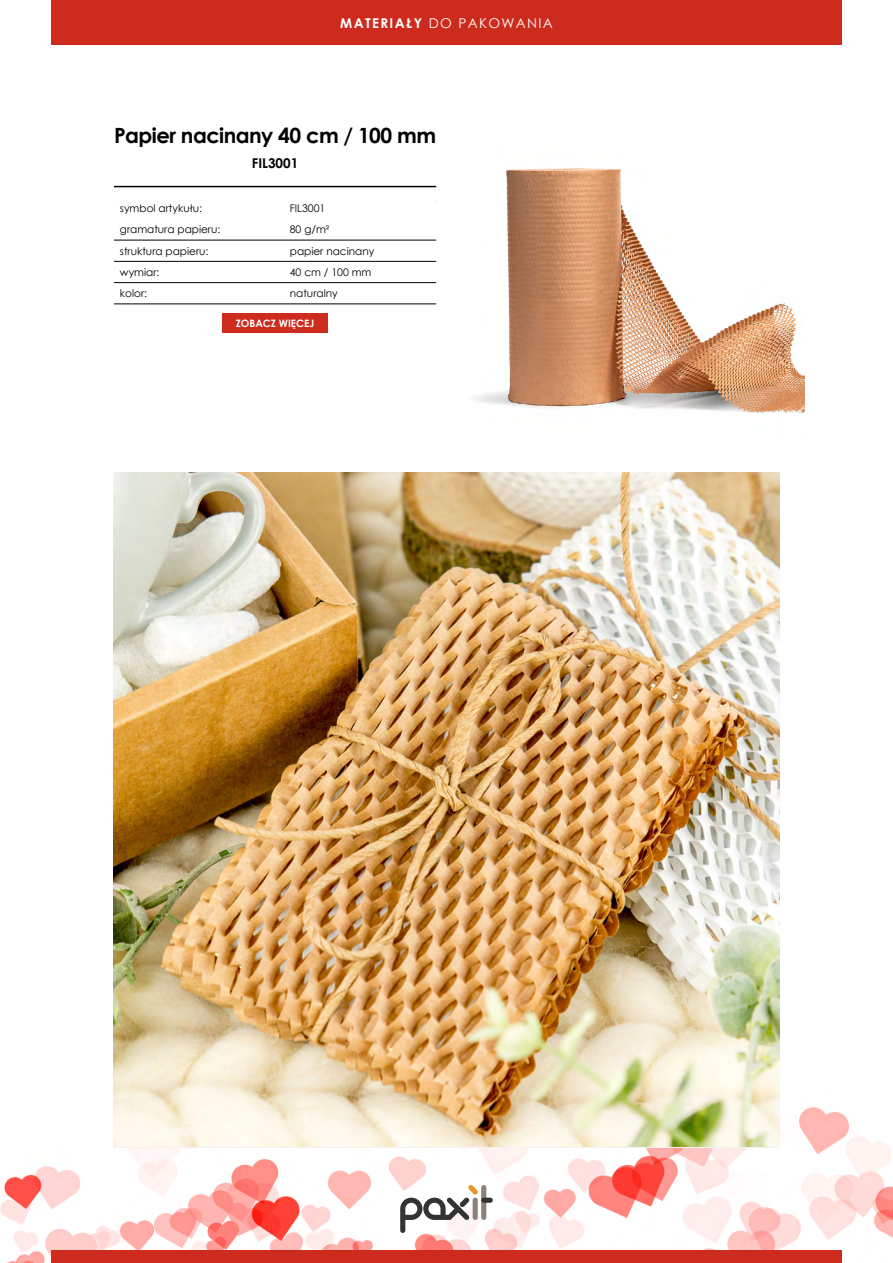
<style>
.page{position:relative;width:893px;height:1263px;background:#fff}
.page>*{position:absolute;margin:0;border:0;box-sizing:border-box;transform-origin:0 0}
.t1{font:700 21px "Century Gothic";letter-spacing:-.025em;color:#000}
.t2{font:13.5px "Century Gothic";letter-spacing:.1em;color:#fff}
.t3{font:700 13.5px "Century Gothic";color:#000}
.t4{font:10.5px "Century Gothic";color:#000}
.t5{font:700 10.2px "Century Gothic";color:#fff}
.s1{font-weight:700}
</style>
<div class="page">
<img style="left:0;top:570px;width:893px;height:693px">
<div style="left:51px;top:1250px;width:791px;height:13px;background:#cd2b1e"></div>
<div style="left:51px;top:0;width:791px;height:45px;background:#cd2b1e"></div>
<div style="left:481px;top:1185px;width:5px;height:35px;background:#8c8176;border-radius:3px"></div>
<div style="left:481px;top:1197px;width:12px;height:6px;background:#333;border-radius:3px"></div>
<svg style="left:400px;top:1185px;width:78px;height:48px"></svg>
<img style="left:473px;top:168px;width:331px;height:245px">
<img style="left:114px;top:473px;width:665px;height:673px">
<svg style="left:114px;top:239px;width:322px;height:65px"></svg>
<hr style="left:114px;top:240px;width:170px;height:1px;background:#000">
<hr style="left:284px;top:240px;width:152px;height:1px;background:#000">
<hr style="left:114px;top:261px;width:170px;height:1px;background:#000">
<hr style="left:284px;top:261px;width:152px;height:1px;background:#000">
<hr style="left:114px;top:282px;width:170px;height:1px;background:#000">
<hr style="left:284px;top:282px;width:152px;height:1px;background:#000">
<hr style="left:114px;top:304px;width:170px;height:1px;background:#000">
<hr style="left:284px;top:304px;width:152px;height:1px;background:#000">
<div style="left:222px;top:313px;width:106px;height:19px;background:#cd2b1e"></div>
<hr style="left:114px;top:186px;width:322px;height:1px;background:#000">
<p class="t2" style="left:340px;top:14px;width:214px"><span class="s1">MATERIAŁY</span> DO PAKOWANIA</p>
<h1 class="t1" style="left:114px;top:119px;width:324px">Papier nacinany 40 cm / 100 mm</h1>
<p class="t3" style="left:252px;top:153px;width:48px">FIL3001</p>
<p class="t4" style="left:120px;top:201px;width:84px">symbol artykułu:</p>
<p class="t4" style="left:290px;top:201px;width:37px">FIL3001</p>
<p class="t4" style="left:120px;top:222px;width:102px">gramatura papieru:</p>
<p class="t4" style="left:290px;top:222px;width:41px">80 g/m²</p>
<p class="t4" style="left:120px;top:244px;width:90px">struktura papieru:</p>
<p class="t4" style="left:290px;top:244px;width:86px">papier nacinany</p>
<p class="t4" style="left:120px;top:265px;width:41px">wymiar:</p>
<p class="t4" style="left:290px;top:265px;width:83px">40 cm / 100 mm</p>
<p class="t4" style="left:120px;top:286px;width:29px">kolor:</p>
<p class="t4" style="left:290px;top:286px;width:49px">naturalny</p>
<p class="t5" style="left:236px;top:315px;width:80px">ZOBACZ WIĘCEJ</p>
</div>
